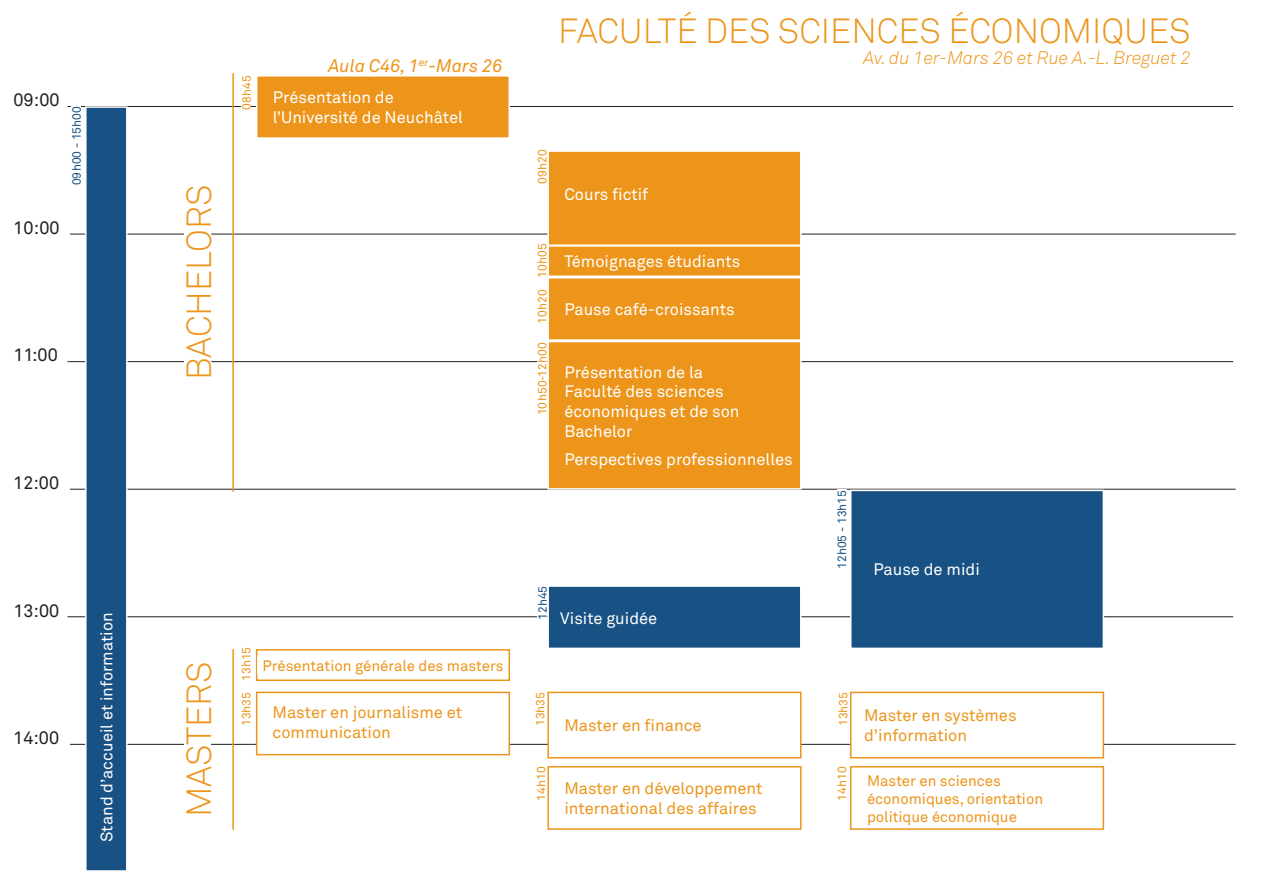
<style>
.page{position:relative;width:1263px;height:893px;background:#fff}
.page>*{position:absolute;margin:0;border:0;box-sizing:border-box;transform-origin:0 0}
.t1{font:300 34.5px "Akkurat";color:#ec951a}
.t2{font:italic 300 18px "Akkurat";color:#ec951a}
.t3{font:18px "Akkurat";color:#231f20}
.t4{font:italic 18px "Akkurat";color:#ec951a}
.t5{font:16.5px/19.8px "Akkurat";color:#fff}
.t6{font:16.5px/19.8px "Akkurat";color:#ec951a}
.t7{font:15px/18px "Akkurat";color:#ec951a}
.t8{font:12px "Akkurat";color:#ec951a}
.t9{font:12px "Akkurat";color:#185183}
</style>
<div class="page">
<hr style="left:68px;top:106px;width:1165px;height:1px;background:#231f20">
<hr style="left:70px;top:234px;width:1166px;height:1px;background:#231f20">
<hr style="left:68px;top:361px;width:1165px;height:1px;background:#231f20">
<hr style="left:70px;top:489px;width:1166px;height:1px;background:#231f20">
<hr style="left:68px;top:616px;width:1165px;height:1px;background:#231f20">
<hr style="left:70px;top:744px;width:1166px;height:1px;background:#231f20">
<div style="left:256px;top:75px;width:254px;height:64px;background:#ec951a;border:2px solid #fff"></div>
<div style="left:547px;top:341px;width:254px;height:149px;background:#ec951a;border:2px solid #fff"></div>
<div style="left:547px;top:277px;width:254px;height:64px;background:#ec951a;border:2px solid #fff"></div>
<div style="left:547px;top:150px;width:254px;height:96px;background:#ec951a;border:2px solid #fff"></div>
<div style="left:850px;top:490px;width:254px;height:159px;background:#185183;border:2px solid #fff"></div>
<div style="left:547px;top:692px;width:254px;height:66px;background:#fff;border:2px solid #ec951a"></div>
<div style="left:256px;top:649px;width:254px;height:32px;background:#fff;border:2px solid #ec951a"></div>
<div style="left:258px;top:656px;width:250px;height:18px;background:#fff"></div>
<div style="left:256px;top:692px;width:254px;height:63px;background:#fff;border:2px solid #ec951a"></div>
<div style="left:547px;top:766px;width:254px;height:64px;background:#fff;border:2px solid #ec951a"></div>
<div style="left:850px;top:766px;width:254px;height:64px;background:#fff;border:2px solid #ec951a"></div>
<svg style="left:181px;top:233px;width:34px;height:130px"></svg>
<hr style="left:232px;top:73px;width:2px;height:419px;background:#ec951a">
<hr style="left:232px;top:649px;width:2px;height:181px;background:#ec951a">
<svg style="left:174px;top:743px;width:42px;height:2px"></svg>
<div style="left:85px;top:106px;width:43px;height:766px;background:#185183;border:2px solid #fff"></div>
<div style="left:547px;top:585px;width:254px;height:64px;background:#185183;border:2px solid #fff"></div>
<div style="left:547px;top:245px;width:254px;height:32px;background:#ec951a;border:2px solid #fff"></div>
<div style="left:850px;top:692px;width:254px;height:66px;background:#fff;border:2px solid #ec951a"></div>
<div style="left:242px;top:75px;width:9px;height:35px;background:#fff"></div>
<div style="left:72px;top:106px;width:9px;height:79px;background:#fff"></div>
<div style="left:537px;top:585px;width:10px;height:35px;background:#fff"></div>
<div style="left:537px;top:341px;width:9px;height:74px;background:#fff"></div>
<p class="t3" style="left:13px;top:89px;width:48px">09:00</p>
<p class="t9" style="left:70px;top:185px;width:81px;rotate:-90deg">09h00 - 15h00</p>
<p class="t3" style="left:13px;top:217px;width:48px">10:00</p>
<p class="t3" style="left:13px;top:345px;width:46px">11:00</p>
<p class="t3" style="left:13px;top:472px;width:47px">12:00</p>
<p class="t3" style="left:13px;top:600px;width:47px">13:00</p>
<p class="t3" style="left:13px;top:727px;width:47px">14:00</p>
<p class="t5" style="left:97px;top:842px;width:231px;rotate:-90deg">Stand d’accueil et information</p>
<p class="t1" style="left:179px;top:380px;width:197px;rotate:-90deg">BACHELORS</p>
<p class="t8" style="left:240px;top:110px;width:35px;rotate:-90deg">08h45</p>
<p class="t4" style="left:328px;top:55px;width:175px">Aula C46, 1<sup>er</sup>-Mars 26</p>
<p class="t5" style="left:273px;top:88px;width:192px">Présentation de l’Université de Neuchâtel</p>
<p class="t1" style="left:179px;top:817px;width:157px;rotate:-90deg">MASTERS</p>
<p class="t8" style="left:239px;top:681px;width:35px;rotate:-90deg">13h15</p>
<p class="t8" style="left:239px;top:726px;width:35px;rotate:-90deg">13h35</p>
<p class="t7" style="left:262px;top:657px;width:243px">Présentation générale des masters</p>
<p class="t6" style="left:273px;top:703px;width:191px">Master en journalisme et communication</p>
<p class="t1" style="left:558px;top:10px;width:634px">FACULTÉ DES SCIENCES ÉCONOMIQUES</p>
<p class="t2" style="left:863px;top:47px;width:329px">Av. du 1er-Mars 26 et Rue A.-L. Breguet 2</p>
<p class="t8" style="left:535px;top:184px;width:36px;rotate:-90deg">09h20</p>
<p class="t8" style="left:535px;top:278px;width:36px;rotate:-90deg">10h05</p>
<p class="t8" style="left:535px;top:324px;width:36px;rotate:-90deg">10h20</p>
<p class="t8" style="left:535px;top:415px;width:74px;rotate:-90deg">10h50-12h00</p>
<p class="t5" style="left:564px;top:185px;width:85px">Cours fictif</p>
<p class="t5" style="left:564px;top:252px;width:177px">Témoignages étudiants</p>
<p class="t5" style="left:564px;top:300px;width:172px">Pause café-croissants</p>
<p class="t5" style="left:564px;top:362px;width:177px">Présentation de la<br>Faculté des sciences économiques et de son<br>Bachelor</p>
<p class="t5" style="left:564px;top:450px;width:230px">Perspectives professionnelles</p>
<p class="t9" style="left:535px;top:620px;width:35px;rotate:-90deg">12h45</p>
<p class="t5" style="left:560px;top:608px;width:99px">Visite guidée</p>
<p class="t9" style="left:835px;top:569px;width:80px;rotate:-90deg">12h05 - 13h15</p>
<p class="t5" style="left:873px;top:560px;width:108px">Pause de midi</p>
<p class="t8" style="left:533px;top:726px;width:35px;rotate:-90deg">13h35</p>
<p class="t8" style="left:836px;top:726px;width:35px;rotate:-90deg">13h35</p>
<p class="t6" style="left:564px;top:716px;width:139px">Master en finance</p>
<p class="t6" style="left:864px;top:706px;width:154px">Master en systèmes d’information</p>
<p class="t8" style="left:534px;top:800px;width:35px;rotate:-90deg">14h10</p>
<p class="t8" style="left:835px;top:800px;width:35px;rotate:-90deg">14h10</p>
<p class="t6" style="left:564px;top:779px;width:200px">Master en développement international des affaires</p>
<p class="t7" style="left:867px;top:772px;width:178px">Master en sciences économiques, orientation politique économique</p>
</div>
